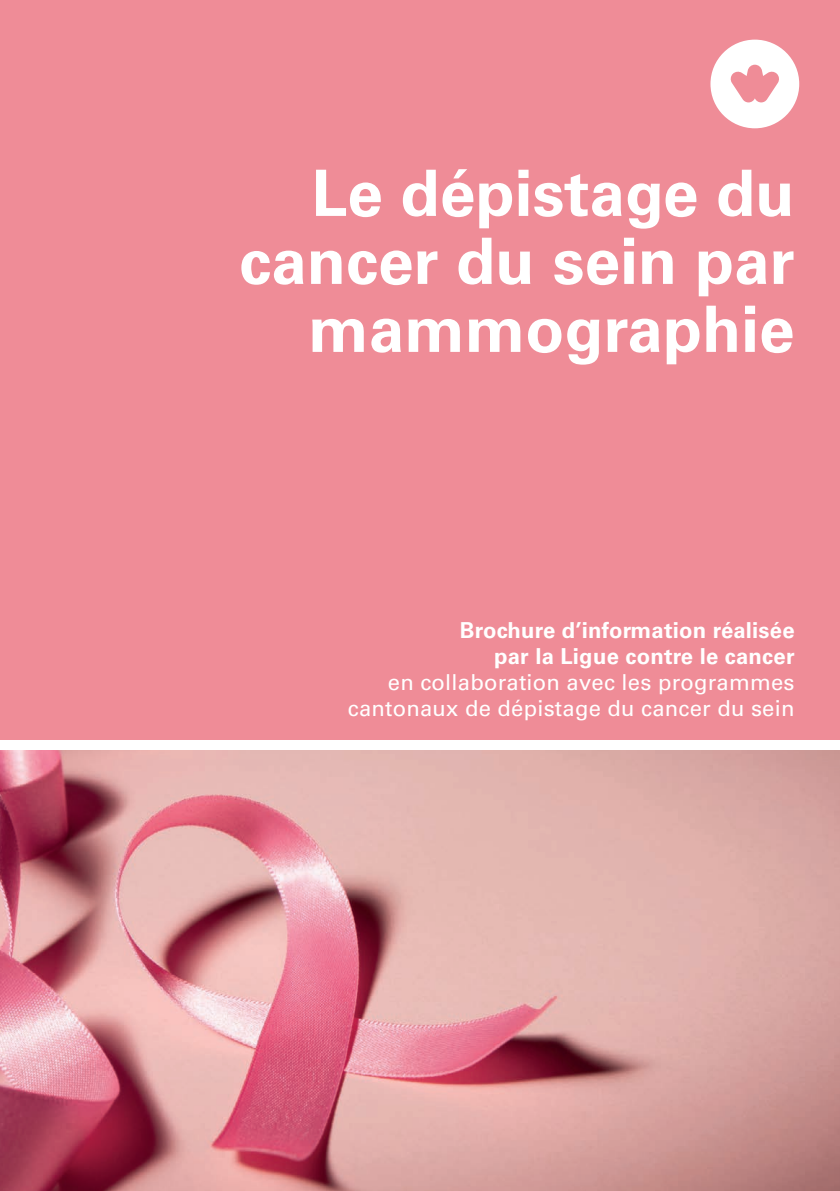
<style>
.page{position:relative;width:840px;height:1191px;background:#fff}
.page>*{position:absolute;margin:0;border:0;box-sizing:border-box;transform-origin:0 0}
.t1{font:700 64px/68px "Univers LT Std";color:#fff;text-align:right}
.t2{font:22px/26px "Univers LT Std";letter-spacing:.01em;color:#fff;text-align:right}
.t3{font:700 22px/26px "Univers LT Std";letter-spacing:.01em;color:#fff;text-align:right}
</style>
<div class="page">
<img style="left:0;top:750px;width:839px;height:441px">
<div style="left:0;top:0;width:839px;height:739px;background:#ef8c97"></div>
<svg style="left:710px;top:40px;width:88px;height:88px"></svg>
<h1 class="t1" style="left:239px;top:160px;width:556px">Le dépistage du cancer du sein par mammographie</h1>
<p class="t3" style="left:459px;top:618px;width:336px">Brochure d’information réalisée par la Ligue contre le cancer</p>
<p class="t2" style="left:347px;top:669px;width:448px">en collaboration avec les programmes cantonaux de dépistage du cancer du sein</p>
</div>
